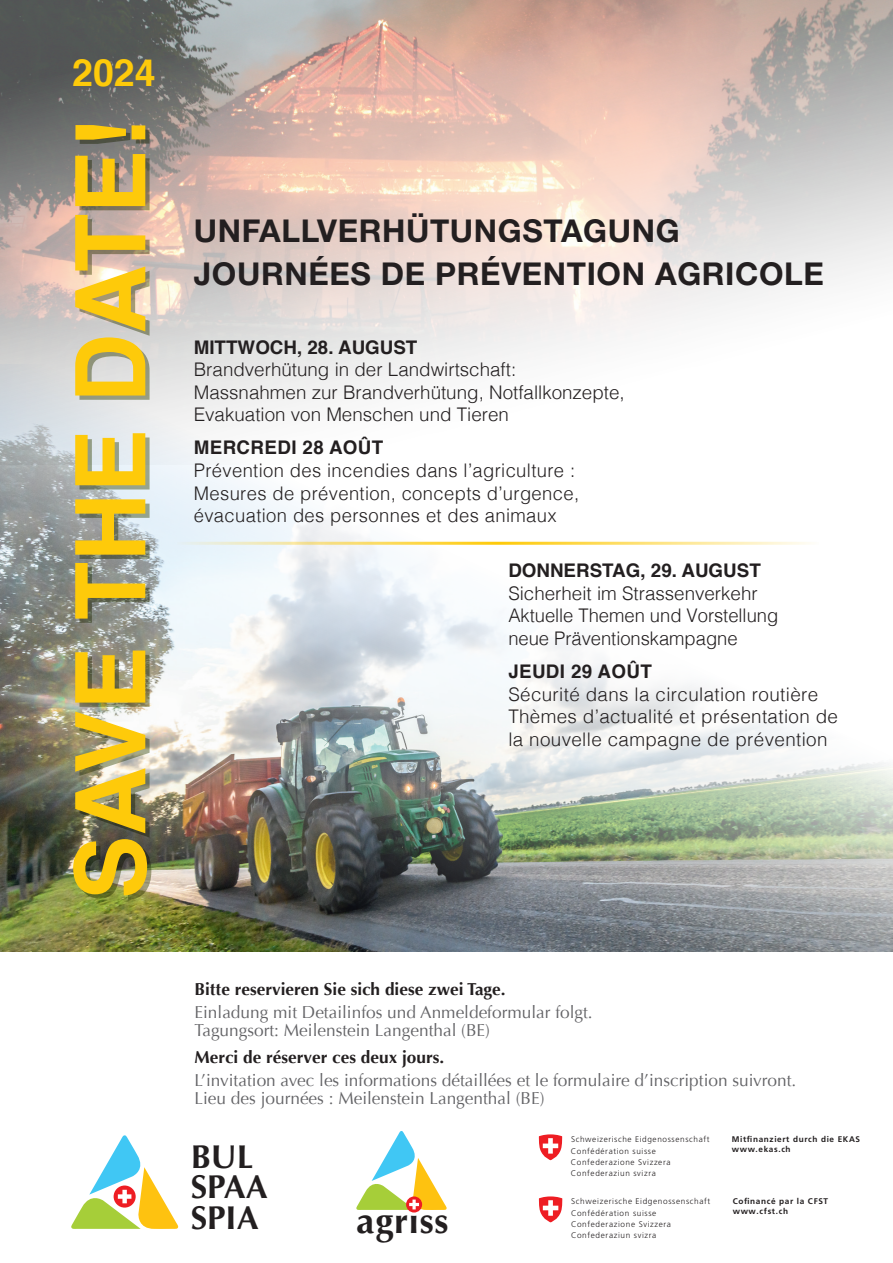
<style>
.page{position:relative;width:893px;height:1263px;background:#fff}
.page>*{position:absolute;margin:0;border:0;box-sizing:border-box;transform-origin:0 0}
.t1{font:700 97.35px "Helvetica";color:#feca0a}
.t2{font:700 37.5px "Helvetica";color:#feca0a}
.t3{font:700 36.15px "Optima";letter-spacing:.02em;color:#231f20}
.t4{font:700 33.15px/30.5px "Optima";color:#231f20}
.t5{font:700 31.5px/43.5px "Helvetica Neue";letter-spacing:.02em;color:#231f20}
.t6{font:300 18.75px/22.5px "Helvetica";letter-spacing:.02em;color:#231f20}
.t7{font:300 18.75px/22.5px "Helvetica";color:#231f20}
.t8{font:700 18.75px "Helvetica";color:#231f20}
.t9{font:700 18.75px "Helvetica";letter-spacing:.02em;color:#231f20}
.t10{font:17.25px/18px "Optima";color:#636366}
.t11{font:700 17.25px "Optima";color:#231f20}
.t12{font:8.25px/11.2px "Font 0545";letter-spacing:.08em;color:#231f20}
.t13{font:300 8.25px/11.4px "Frutiger LT Std";letter-spacing:.08em;color:#231f20}
.t14{font:8.25px/9.9px "Font 0537";letter-spacing:.08em;color:#231f20}
.t15{font:700 8.25px/9.9px "Frutiger LT Std";letter-spacing:.08em;color:#231f20}
</style>
<div class="page">
<img style="left:0;top:465px;width:893px;height:486px">
<img style="left:0;top:0;width:893px;height:465px">
<div style="left:406px;top:1196px;width:16px;height:16px;background:#ee1d23;border-radius:50%"></div>
<svg style="left:356px;top:1131px;width:91px;height:79px"></svg>
<svg style="left:71px;top:1135px;width:108px;height:94px"></svg>
<svg style="left:538px;top:1134px;width:24px;height:26px"></svg>
<svg style="left:539px;top:1196px;width:24px;height:26px"></svg>
<hr style="left:177px;top:542px;width:642px;height:3px;background:#feca0a">
<h2 class="t2" style="left:72px;top:42px;width:85px">2024</h2>
<h1 class="t1" style="left:32px;top:899px;width:782px;rotate:-90deg">SAVE THE DATE!</h1>
<h3 class="t5" style="left:194px;top:208px;width:632px">UNFALLVERHÜTUNGSTAGUNG<br>JOURNÉES DE PRÉVENTION AGRICOLE</h3>
<p class="t8" style="left:194px;top:332px;width:225px">MITTWOCH, 28. AUGUST</p>
<p class="t7" style="left:194px;top:357px;width:432px">Brandverhütung in der Landwirtschaft:<br>Massnahmen zur Brandverhütung, Notfallkonzepte,<br>Evakuation von Menschen und Tieren</p>
<p class="t9" style="left:194px;top:433px;width:191px">MERCREDI 28 AOÛT</p>
<p class="t6" style="left:194px;top:458px;width:387px">Prévention des incendies dans l’agriculture :<br>Mesures de prévention, concepts d’urgence, évacuation des personnes et des animaux</p>
<p class="t8" style="left:508px;top:556px;width:254px">DONNERSTAG, 29. AUGUST</p>
<p class="t7" style="left:508px;top:581px;width:271px">Sicherheit im Strassenverkehr<br>Aktuelle Themen und Vorstellung neue Präventionskampagne</p>
<p class="t9" style="left:508px;top:656px;width:145px">JEUDI 29 AOÛT</p>
<p class="t6" style="left:508px;top:681px;width:331px">Sécurité dans la circulation routière<br>Thèmes d’actualité et présentation de la nouvelle campagne de prévention</p>
<p class="t11" style="left:195px;top:979px;width:313px">Bitte reservieren Sie sich diese zwei Tage.</p>
<p class="t10" style="left:195px;top:1003px;width:400px">Einladung mit Detailinfos und Anmeldeformular folgt.<br>Tagungsort: Meilenstein Langenthal (BE)</p>
<p class="t11" style="left:195px;top:1047px;width:251px">Merci de réserver ces deux jours.</p>
<p class="t10" style="left:195px;top:1071px;width:603px">L’invitation avec les informations détaillées et le formulaire d’inscription suivront.<br>Lieu des journées : Meilenstein Langenthal (BE)</p>
<h3 class="t4" style="left:191px;top:1142px;width:79px">BUL<br>SPAA<br>SPIA</h3>
<h3 class="t3" style="left:357px;top:1200px;width:93px">agriss</h3>
<p class="t12" style="left:571px;top:1134px;width:140px">Schweizerische Eidgenossenschaft<br>Confédération suisse<br>Confederazione Svizzera<br>Confederaziun svizra</p>
<p class="t13" style="left:571px;top:1196px;width:141px">Schweizerische Eidgenossenschaft<br>Confédération suisse<br>Confederazione Svizzera<br>Confederaziun svizra</p>
<p class="t14" style="left:732px;top:1134px;width:130px">Mitfinanziert durch die EKAS www.ekas.ch</p>
<p class="t15" style="left:733px;top:1196px;width:97px">Cofinancé par la CFST www.cfst.ch</p>
</div>
